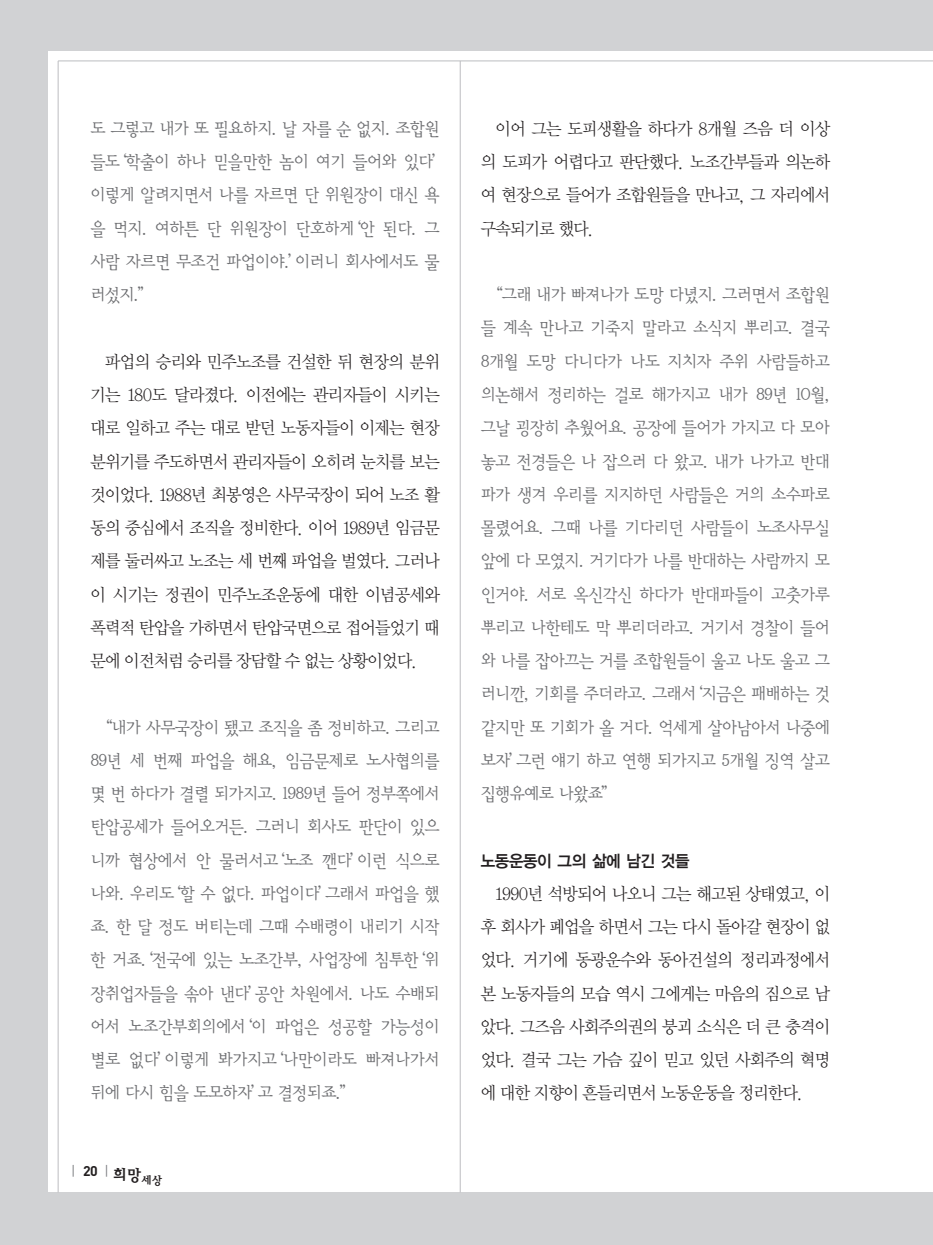
<style>
.page{position:relative;width:933px;height:1245px;background:#fff}
.page>*{position:absolute;margin:0;border:0;box-sizing:border-box;transform-origin:0 0}
.t1{font:17.5px/33.2px "Y Mj O23";letter-spacing:-.125em;color:#6c6d70;text-align:justify;scale:.95 1}
.t2{font:17.5px/33.2px "Y Mj O12";letter-spacing:-.115em;color:#231f20;text-align:justify;scale:.95 1}
.t3{font:16.62px "YGO14";letter-spacing:-.105em;color:#231f20;scale:.95 1}
.t4{font:14px "YGO12";color:#808285}
.s1{font-family:"DIN";font-weight:700;color:#231f20}
.s2{font-family:"Bird M";font-size:15.75px;color:#231f20}
</style>
<div class="page">
<div style="left:0;top:0;width:48px;height:1245px;background:#d1d2d4"></div>
<div style="left:0;top:0;width:932px;height:51px;background:#d1d2d4"></div>
<div style="left:0;top:1192px;width:932px;height:53px;background:#d1d2d4"></div>
<hr style="left:58px;top:61px;width:874px;height:1px;background:#bcbdc0">
<hr style="left:58px;top:61px;width:1px;height:1131px;background:#bcbdc0">
<hr style="left:460px;top:61px;width:1px;height:1131px;background:#bcbdc0">
<p class="t1" style="left:90px;top:112px;width:379px;text-align:left">도 그렇고 내가 또 필요하지. 날 자를 순 없지. 조합원 들도‘학출이 하나 믿을만한 놈이 여기 들어와 있다’ 이렇게 알려지면서 나를 자르면 단 위원장이 대신 욕 을 먹지. 여하튼 단 위원장이 단호하게‘안 된다. 그 사람 자르면 무조건 파업이야.’이러니 회사에서도 물 러섰지.”</p>
<p class="t2" style="left:90px;top:345px;width:370px;text-indent:15px">파업의 승리와 민주노조를 건설한 뒤 현장의 분위 기는 180도 달라졌다. 이전에는 관리자들이 시키는 대로 일하고 주는 대로 받던 노동자들이 이제는 현장 분위기를 주도하면서 관리자들이 오히려 눈치를 보는 것이었다. 1988년 최봉영은 사무국장이 되어 노조 활 동의 중심에서 조직을 정비한다. 이어 1989년 임금문 제를 둘러싸고 노조는 세 번째 파업을 벌였다. 그러나 이 시기는 정권이 민주노조운동에 대한 이념공세와 폭력적 탄압을 가하면서 탄압국면으로 접어들었기 때 문에 이전처럼 승리를 장담할 수 없는 상황이었다.</p>
<p class="t1" style="left:90px;top:710px;width:370px;text-indent:7px">“내가 사무국장이 됐고 조직을 좀 정비하고. 그리고 89년 세 번째 파업을 해요, 임금문제로 노사협의를 몇 번 하다가 결렬 되가지고. 1989년 들어 정부쪽에서 탄압공세가 들어오거든. 그러니 회사도 판단이 있으 니까 협상에서 안 물러서고‘노조 깬다’이런 식으로 나와. 우리도‘할 수 없다. 파업이다’그래서 파업을 했 죠. 한 달 정도 버티는데 그때 수배령이 내리기 시작 한 거죠.‘전국에 있는 노조간부, 사업장에 침투한‘위 장취업자들을 솎아 낸다’공안 차원에서. 나도 수배되 어서 노조간부회의에서‘이 파업은 성공할 가능성이 별로 없다’이렇게 봐가지고‘나만이라도 빠져나가서 뒤에 다시 힘을 도모하자’고 결정되죠.”</p>
<p class="t4" style="left:70px;top:1164px;width:94px">〡<span class="s1">20</span> 〡<span class="s2">희망</span><sub>세상</sub></p>
<p class="t2" style="left:480px;top:112px;width:370px;text-indent:15px">이어 그는 도피생활을 하다가 8개월 즈음 더 이상 의 도피가 어렵다고 판단했다. 노조간부들과 의논하 여 현장으로 들어가 조합원들을 만나고, 그 자리에서 구속되기로 했다.</p>
<p class="t1" style="left:480px;top:278px;width:370px;text-indent:7px">“그래 내가 빠져나가 도망 다녔지. 그러면서 조합원 들 계속 만나고 기죽지 말라고 소식지 뿌리고. 결국 8개월 도망 다니다가 나도 지치자 주위 사람들하고 의논해서 정리하는 걸로 해가지고 내가 89년 10월, 그날 굉장히 추웠어요. 공장에 들어가 가지고 다 모아 놓고 전경들은 나 잡으러 다 왔고. 내가 나가고 반대 파가 생겨 우리를 지지하던 사람들은 거의 소수파로 몰렸어요. 그때 나를 기다리던 사람들이 노조사무실 앞에 다 모였지. 거기다가 나를 반대하는 사람까지 모 인거야. 서로 옥신각신 하다가 반대파들이 고춧가루 뿌리고 나한테도 막 뿌리더라고. 거기서 경찰이 들어 와 나를 잡아끄는 거를 조합원들이 울고 나도 울고 그 러니깐, 기회를 주더라고. 그래서‘지금은 패배하는 것 같지만 또 기회가 올 거다. 억세게 살아남아서 나중에 보자’그런 얘기 하고 연행 되가지고 5개월 징역 살고 집행유예로 나왔죠”</p>
<p class="t3" style="left:480px;top:852px;width:223px">노동운동이 그의 삶에 남긴 것들</p>
<p class="t2" style="left:480px;top:877px;width:370px;text-indent:15px">1990년 석방되어 나오니 그는 해고된 상태였고, 이 후 회사가 폐업을 하면서 그는 다시 돌아갈 현장이 없 었다. 거기에 동광운수와 동아건설의 정리과정에서 본 노동자들의 모습 역시 그에게는 마음의 짐으로 남 았다. 그즈음 사회주의권의 붕괴 소식은 더 큰 충격이 었다. 결국 그는 가슴 깊이 믿고 있던 사회주의 혁명 에 대한 지향이 흔들리면서 노동운동을 정리한다.</p>
</div>
